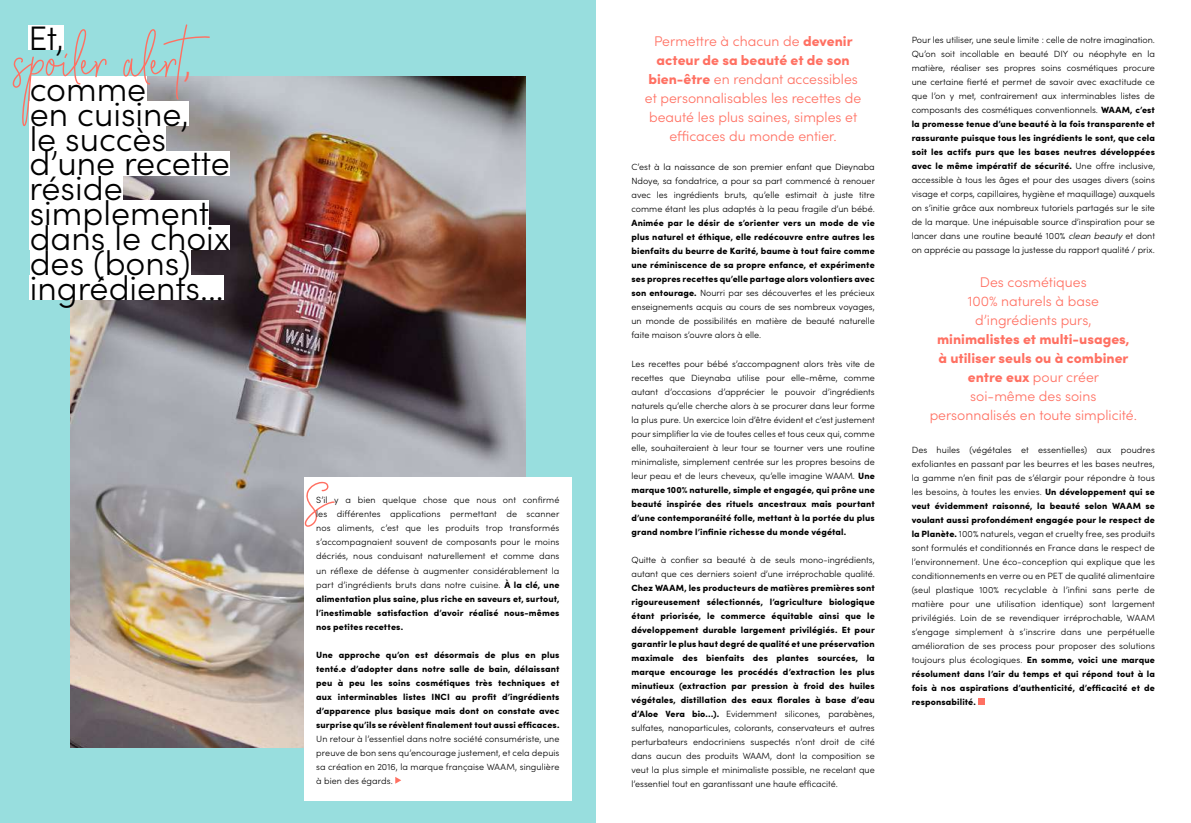
<style>
.page{position:relative;width:1191px;height:823px;background:#fff}
.page>*{position:absolute;margin:0;border:0;box-sizing:border-box;transform-origin:0 0}
.t1{font:50px "City Streetwear US";color:#ff7062}
.t2{font:300 34px "Sofia Pro";color:#000}
.t3{font:300 14px/19px "Sofia Pro";color:#ff7062;text-align:center}
.t4{font:900 14px/19px "Sofia Pro";color:#ff7062;text-align:center}
.t5{font:300 9px/14px "Sofia Pro";color:#000;text-align:justify}
.t6{font:900 9px/14px "Sofia Pro";letter-spacing:.015em;color:#000;text-align:justify}
.s1{font-family:"Sofia Pro";font-weight:300;font-size:34px}
.s2{font-weight:900}
.s3{font-weight:300}
.s4{font-style:italic}
</style>
<div class="page">
<div style="left:0;top:0;width:595px;height:822px;background:#98dede"></div>
<img style="left:70px;top:76px;width:455px;height:671px">
<div style="left:30px;top:275px;width:194px;height:24px;background:#fff"></div>
<div style="left:30px;top:250px;width:161px;height:25px;background:#fff"></div>
<div style="left:30px;top:225px;width:200px;height:25px;background:#fff"></div>
<div style="left:30px;top:200px;width:179px;height:25px;background:#fff"></div>
<div style="left:30px;top:175px;width:93px;height:25px;background:#fff"></div>
<div style="left:30px;top:150px;width:200px;height:25px;background:#fff"></div>
<div style="left:304px;top:477px;width:267px;height:323px;background:#fff"></div>
<div style="left:28px;top:25px;width:36px;height:25px;background:#fff"></div>
<svg style="left:395px;top:777px;width:6px;height:6px"></svg>
<div style="left:30px;top:126px;width:136px;height:24px;background:#fff"></div>
<div style="left:978px;top:697px;width:6px;height:7px;background:#ff7062"></div>
<div style="left:30px;top:101px;width:159px;height:25px;background:#fff"></div>
<div style="left:30px;top:76px;width:116px;height:25px;background:#fff"></div>
<svg style="left:297px;top:477px;width:7px;height:55px"></svg>
<h1 class="t1" style="left:13px;top:29px;width:212px">spoiler alert<span class="s1">,</span></h1>
<h2 class="t2" style="left:28px;top:14px;width:37px">Et,</h2>
<h2 class="t2" style="left:30px;top:64px;width:118px">comme</h2>
<h2 class="t2" style="left:30px;top:89px;width:161px">en cuisine,</h2>
<h2 class="t2" style="left:30px;top:114px;width:138px">le succès</h2>
<h2 class="t2" style="left:30px;top:139px;width:202px">d’une recette</h2>
<h2 class="t2" style="left:30px;top:164px;width:95px">réside</h2>
<h2 class="t2" style="left:30px;top:188px;width:181px">simplement</h2>
<h2 class="t2" style="left:30px;top:213px;width:202px">dans le choix</h2>
<h2 class="t2" style="left:30px;top:238px;width:162px">des (bons)</h2>
<h2 class="t2" style="left:30px;top:263px;width:195px">ingrédients...</h2>
<p class="t5" style="left:316px;top:492px;width:245px">S’il y a bien quelque chose que nous ont confirmé les différentes applications permettant de scanner nos aliments, c’est que les produits trop transformés s’accompagnaient souvent de composants pour le moins décriés, nous conduisant naturellement et comme dans un réflexe de défense à augmenter considérablement la part d’ingrédients bruts dans notre cuisine. <span class="s2">À la clé, une alimentation plus saine, plus riche en saveurs et, surtout, l’inestimable satisfaction d’avoir réalisé nous-mêmes nos petites recettes.</span></p>
<p class="t6" style="left:316px;top:646px;width:245px">Une approche qu’on est désormais de plus en plus tenté.e d’adopter dans notre salle de bain, délaissant peu à peu les soins cosmétiques très techniques et aux interminables listes INCI au profit d’ingrédients d’apparence plus basique mais dont on constate avec surprise qu’ils se révèlent finalement tout aussi efficaces.</p>
<p class="t5" style="left:316px;top:730px;width:245px">Un retour à l’essentiel dans notre société consumériste, une preuve de bon sens qu’encourage justement, et cela depuis sa création en 2016, la marque française WAAM, singulière à bien des égards.</p>
<h3 class="t3" style="left:645px;top:31px;width:218px">Permettre à chacun de <span class="s2">devenir acteur de sa beauté et de son bien-être</span> en rendant accessibles et personnalisables les recettes de beauté les plus saines, simples et efficaces du monde entier.</h3>
<p class="t5" style="left:631px;top:159px;width:245px">C’est à la naissance de son premier enfant que Dieynaba Ndoye, sa fondatrice, a pour sa part commencé à renouer avec les ingrédients bruts, qu’elle estimait à juste titre comme étant les plus adaptés à la peau fragile d’un bébé.</p>
<p class="t6" style="left:631px;top:215px;width:245px">Animée par le désir de s’orienter vers un mode de vie plus naturel et éthique, elle redécouvre entre autres les bienfaits du beurre de Karité, baume à tout faire comme une réminiscence de sa propre enfance, et expérimente ses propres recettes qu’elle partage alors volontiers avec son entourage. <span class="s3">Nourri par ses découvertes et les précieux enseignements acquis au cours de ses nombreux voyages, un monde de possibilités en matière de beauté naturelle faite maison s’ouvre alors à elle.</span></p>
<p class="t5" style="left:631px;top:355px;width:245px">Les recettes pour bébé s’accompagnent alors très vite de recettes que Dieynaba utilise pour elle-même, comme autant d’occasions d’apprécier le pouvoir d’ingrédients naturels qu’elle cherche alors à se procurer dans leur forme la plus pure. Un exercice loin d’être évident et c’est justement pour simplifier la vie de toutes celles et tous ceux qui, comme elle, souhaiteraient à leur tour se tourner vers une routine minimaliste, simplement centrée sur les propres besoins de leur peau et de leurs cheveux, qu’elle imagine WAAM. <span class="s2">Une marque 100% naturelle, simple et engagée, qui prône une beauté inspirée des rituels ancestraux mais pourtant d’une contemporanéité folle, mettant à la portée du plus grand nombre l’infinie richesse du monde végétal.</span></p>
<p class="t5" style="left:631px;top:551px;width:245px">Quitte à confier sa beauté à de seuls mono-ingrédients, autant que ces derniers soient d’une irréprochable qualité.</p>
<p class="t6" style="left:631px;top:579px;width:245px">Chez WAAM, les producteurs de matières premières sont rigoureusement sélectionnés, l’agriculture biologique étant priorisée, le commerce équitable ainsi que le développement durable largement privilégiés. Et pour garantir le plus haut degré de qualité et une préservation maximale des bienfaits des plantes sourcées, la marque encourage les procédés d’extraction les plus minutieux (extraction par pression à froid des huiles végétales, distillation des eaux florales à base d’eau d’Aloe Vera bio…). <span class="s3">Evidemment silicones, parabènes, sulfates, nanoparticules, colorants, conservateurs et autres perturbateurs endocriniens suspectés n’ont droit de cité dans aucun des produits WAAM, dont la composition se veut la plus simple et minimaliste possible, ne recelant que l’essentiel tout en garantissant une haute efficacité.</span></p>
<p class="t5" style="left:911px;top:32px;width:245px">Pour les utiliser, une seule limite : celle de notre imagination.<br>Qu’on soit incollable en beauté DIY ou néophyte en la matière, réaliser ses propres soins cosmétiques procure une certaine fierté et permet de savoir avec exactitude ce que l’on y met, contrairement aux interminables listes de composants des cosmétiques conventionnels. <span class="s2">WAAM, c’est la promesse tenue d’une beauté à la fois transparente et rassurante puisque tous les ingrédients le sont, que cela soit les actifs purs que les bases neutres développées avec le même impératif de sécurité.</span> Une offre inclusive, accessible à tous les âges et pour des usages divers (soins visage et corps, capillaires, hygiène et maquillage) auxquels on s’initie grâce aux nombreux tutoriels partagés sur le site de la marque. Une inépuisable source d’inspiration pour se lancer dans une routine beauté 100% <span class="s4">clean beauty</span> et dont on apprécie au passage la justesse du rapport qualité / prix.</p>
<h3 class="t3" style="left:967px;top:271px;width:133px">Des cosmétiques<br>100% naturels à base d’ingrédients purs,</h3>
<h3 class="t4" style="left:929px;top:328px;width:209px">minimalistes et multi-usages,<br>à utiliser seuls ou à combiner entre eux <span class="s3">pour créer<br>soi-même des soins personnalisés en toute simplicité.</span></h3>
<p class="t5" style="left:911px;top:441px;width:245px">Des huiles (végétales et essentielles) aux poudres exfoliantes en passant par les beurres et les bases neutres, la gamme n’en finit pas de s’élargir pour répondre à tous les besoins, à toutes les envies. <span class="s2">Un développement qui se veut évidemment raisonné, la beauté selon WAAM se voulant aussi profondément engagée pour le respect de la Planète.</span> 100% naturels, vegan et cruelty free, ses produits sont formulés et conditionnés en France dans le respect de l’environnement. Une éco-conception qui explique que les conditionnements en verre ou en PET de qualité alimentaire (seul plastique 100% recyclable à l’infini sans perte de matière pour une utilisation identique) sont largement privilégiés. Loin de se revendiquer irréprochable, WAAM s’engage simplement à s’inscrire dans une perpétuelle amélioration de ses process pour proposer des solutions toujours plus écologiques. <span class="s2">En somme, voici une marque résolument dans l’air du temps et qui répond tout à la fois à nos aspirations d’authenticité, d’efficacité et de responsabilité.</span></p>
</div>
